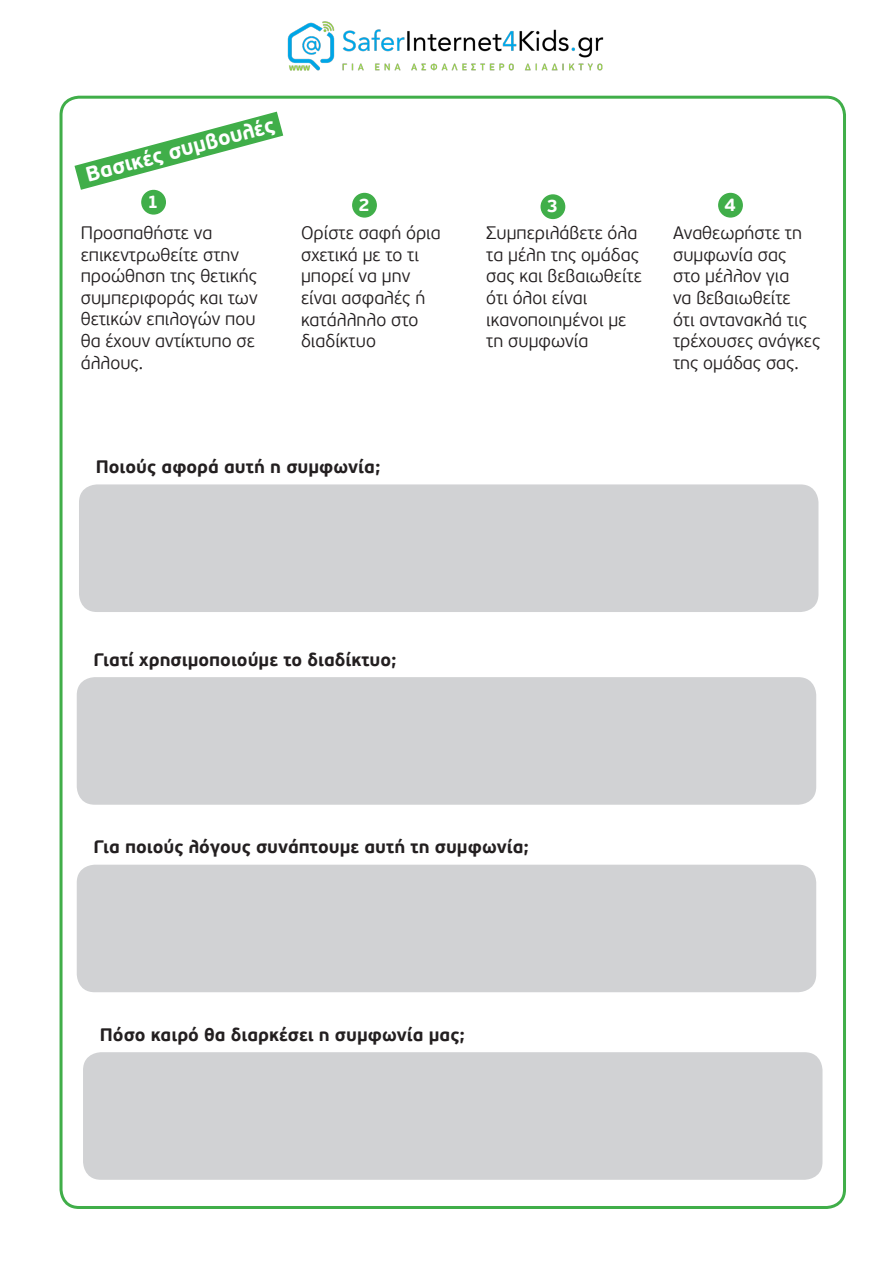
<style>
.page{position:relative;width:893px;height:1263px;background:#fff}
.page>*{position:absolute;margin:0;border:0;box-sizing:border-box;transform-origin:0 0}
.t1{font:700 21px "PF Beau Sans Pro";color:#fff}
.t2{font:300 18px/21.6px "PF Beau Sans Pro";color:#231f20}
.t3{font:700 18px "PF Beau Sans Pro";color:#231f20}
.t4{font:700 18px "PF Beau Sans Pro";color:#fff}
</style>
<div class="page">
<svg style="left:74px;top:111px;width:210px;height:81px"></svg>
<div style="left:142px;top:191px;width:23px;height:23px;background:#40ae49;border-radius:50%"></div>
<div style="left:141px;top:190px;width:25px;height:25px;border:2px solid #40ae49;border-radius:50%"></div>
<div style="left:353px;top:194px;width:23px;height:23px;background:#40ae49;border-radius:50%"></div>
<div style="left:352px;top:193px;width:25px;height:25px;border:2px solid #40ae49;border-radius:50%"></div>
<div style="left:541px;top:195px;width:24px;height:23px;background:#40ae49;border-radius:50%"></div>
<div style="left:540px;top:194px;width:25px;height:25px;border:2px solid #40ae49;border-radius:50%"></div>
<div style="left:719px;top:194px;width:23px;height:23px;background:#40ae49;border-radius:50%"></div>
<div style="left:718px;top:193px;width:25px;height:25px;border:2px solid #40ae49;border-radius:50%"></div>
<img style="left:287px;top:21px;width:317px;height:50px">
<div style="left:79px;top:484px;width:739px;height:128px;background:#d1d2d4;border-radius:18px"></div>
<div style="left:77px;top:677px;width:739px;height:128px;background:#d1d2d4;border-radius:18px"></div>
<div style="left:77px;top:865px;width:739px;height:127px;background:#d1d2d4;border-radius:18px"></div>
<div style="left:83px;top:1052px;width:739px;height:128px;background:#d1d2d4;border-radius:18px"></div>
<p class="t1" style="left:83px;top:162px;width:196px;rotate:-15deg">Βασικές συμβουλές</p>
<p class="t4" style="left:147px;top:190px;width:13px">1</p>
<p class="t2" style="left:81px;top:222px;width:178px">Προσπαθήστε να επικεντρωθείτε στην προώθηση της θετικής συμπεριφοράς και των θετικών επιλογών που θα έχουν αντίκτυπο σε άλλους.</p>
<p class="t2" style="left:301px;top:223px;width:141px">Ορίστε σαφή όρια σχετικά με το τι μπορεί να μην είναι ασφαλές ή κατάλληλο στο διαδίκτυο</p>
<p class="t4" style="left:358px;top:193px;width:13px">2</p>
<p class="t3" style="left:96px;top:456px;width:286px">Ποιούς αφορά αυτή η συμφωνία;</p>
<p class="t4" style="left:547px;top:195px;width:13px">3</p>
<p class="t4" style="left:724px;top:193px;width:13px">4</p>
<p class="t2" style="left:486px;top:223px;width:157px">Συμπεριλάβετε όλα τα μέλη της ομάδας σας και βεβαιωθείτε ότι όλοι είναι ικανοποιημένοι με τη συμφωνία</p>
<p class="t2" style="left:673px;top:223px;width:149px">Αναθεωρήστε τη συμφωνία σας<br>στο μέλλον για<br>να βεβαιωθείτε<br>ότι αντανακλά τις τρέχουσες ανάγκες της ομάδας σας.</p>
<p class="t3" style="left:94px;top:648px;width:304px">Γιατί χρησιμοποιούμε το διαδίκτυο;</p>
<p class="t3" style="left:94px;top:836px;width:437px">Για ποιούς λόγους συνάπτουμε αυτή τη συμφωνία;</p>
<p class="t3" style="left:100px;top:1023px;width:366px">Πόσο καιρό θα διαρκέσει η συμφωνία μας;</p>
</div>
